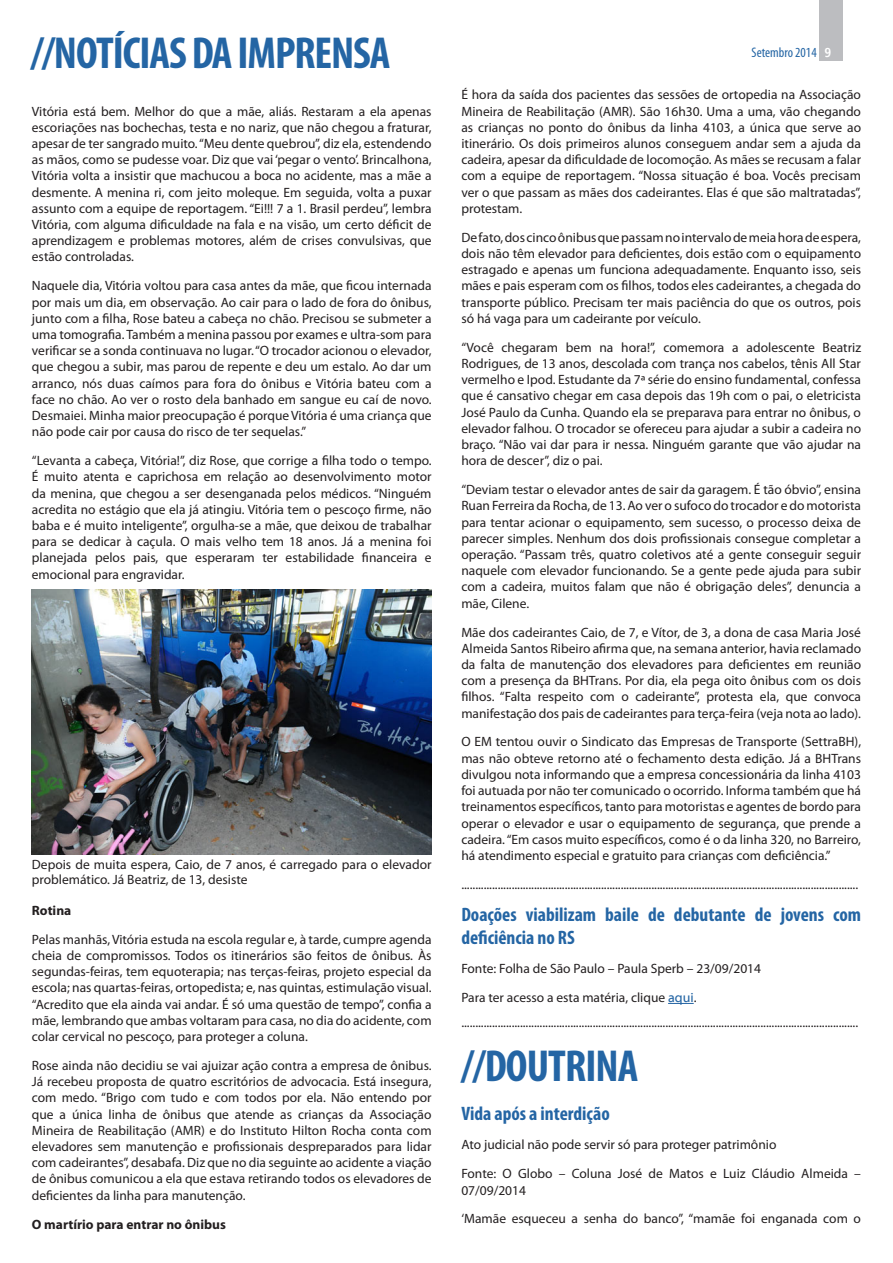
<style>
.page{position:relative;width:893px;height:1263px;background:#fff}
.page>*{position:absolute;margin:0;border:0;box-sizing:border-box;transform-origin:0 0}
.título_seção{font:700 condensed 45px "Myriad Pro";letter-spacing:-.025em;color:#2465a4}
.texto_corrido{font:700 condensed 19.5px/23.4px "Myriad Pro";color:#2465a4}
.tíulo_matéria{font:700 condensed 19.5px "Myriad Pro";color:#2465a4}
.t1{font:condensed 13.95px "Myriad Pro";color:#2465a4}
.texto_corrido-2{font:13.5px/16.2px "Myriad Pro";color:#231f20;text-align:justify}
.Sem_Espaçamento{font:13.5px/14.9px "Myriad Pro";color:#231f20}
.texto_corrido-3{font:700 13.5px "Myriad Pro";color:#231f20}
.s1{font-weight:700;color:#fff}
.s2{font-family:"Myriad Web Pro";color:#2465a4}
</style>
<div class="page">
<div style="left:820px;top:0;width:23px;height:61px;background:#bcbdc0"></div>
<img style="left:32px;top:590px;width:400px;height:264px">
<svg style="left:668px;top:1003px;width:26px;height:1px"></svg>
<h1 class="título_seção" style="left:31px;top:25px;width:361px">//NOTÍCIAS DA IMPRENSA</h1>
<p class="texto_corrido-2" style="left:32px;top:103px;width:401px">Vitória está bem. Melhor do que a mãe, aliás. Restaram a ela apenas escoriações nas bochechas, testa e no nariz, que não chegou a fraturar, apesar de ter sangrado muito. “Meu dente quebrou”, diz ela, estendendo as mãos, como se pudesse voar. Diz que vai ‘pegar o vento’. Brincalhona, Vitória volta a insistir que machucou a boca no acidente, mas a mãe a desmente. A menina ri, com jeito moleque. Em seguida, volta a puxar assunto com a equipe de reportagem. “Ei!!! 7 a 1. Brasil perdeu”, lembra Vitória, com alguma dificuldade na fala e na visão, um certo déficit de aprendizagem e problemas motores, além de crises convulsivas, que estão controladas.</p>
<p class="texto_corrido-2" style="left:32px;top:278px;width:401px">Naquele dia, Vitória voltou para casa antes da mãe, que ficou internada por mais um dia, em observação. Ao cair para o lado de fora do ônibus, junto com a filha, Rose bateu a cabeça no chão. Precisou se submeter a uma tomografia. Também a menina passou por exames e ultra-som para verificar se a sonda continuava no lugar. “O trocador acionou o elevador, que chegou a subir, mas parou de repente e deu um estalo. Ao dar um arranco, nós duas caímos para fora do ônibus e Vitória bateu com a face no chão. Ao ver o rosto dela banhado em sangue eu caí de novo.<br>Desmaiei. Minha maior preocupação é porque Vitória é uma criança que não pode cair por causa do risco de ter sequelas.”</p>
<p class="texto_corrido-2" style="left:32px;top:452px;width:401px">“Levanta a cabeça, Vitória!”, diz Rose, que corrige a filha todo o tempo.<br>É muito atenta e caprichosa em relação ao desenvolvimento motor da menina, que chegou a ser desenganada pelos médicos. “Ninguém acredita no estágio que ela já atingiu. Vitória tem o pescoço firme, não baba e é muito inteligente”, orgulha-se a mãe, que deixou de trabalhar para se dedicar à caçula. O mais velho tem 18 anos. Já a menina foi planejada pelos pais, que esperaram ter estabilidade financeira e emocional para engravidar.</p>
<p class="Sem_Espaçamento" style="left:32px;top:857px;width:401px">Depois de muita espera, Caio, de 7 anos, é carregado para o elevador problemático. Já Beatriz, de 13, desiste</p>
<p class="texto_corrido-3" style="left:32px;top:901px;width:41px">Rotina</p>
<p class="texto_corrido-2" style="left:32px;top:931px;width:401px">Pelas manhãs, Vitória estuda na escola regular e, à tarde, cumpre agenda cheia de compromissos. Todos os itinerários são feitos de ônibus. Às segundas-feiras, tem equoterapia; nas terças-feiras, projeto especial da escola; nas quartas-feiras, ortopedista; e, nas quintas, estimulação visual. “Acredito que ela ainda vai andar. É só uma questão de tempo”, confia a mãe, lembrando que ambas voltaram para casa, no dia do acidente, com colar cervical no pescoço, para proteger a coluna.</p>
<p class="texto_corrido-2" style="left:32px;top:1057px;width:401px">Rose ainda não decidiu se vai ajuizar ação contra a empresa de ônibus.<br>Já recebeu proposta de quatro escritórios de advocacia. Está insegura, com medo. “Brigo com tudo e com todos por ela. Não entendo por que a única linha de ônibus que atende as crianças da Associação Mineira de Reabilitação (AMR) e do Instituto Hilton Rocha conta com elevadores sem manutenção e profissionais despreparados para lidar com cadeirantes”, desabafa. Diz que no dia seguinte ao acidente a viação de ônibus comunicou a ela que estava retirando todos os elevadores de deficientes da linha para manutenção.</p>
<p class="texto_corrido-3" style="left:32px;top:1215px;width:196px">O martírio para entrar no ônibus</p>
<p class="t1" style="left:752px;top:44px;width:80px">Setembro 2014 <span class="s1">9</span></p>
<p class="texto_corrido-2" style="left:461px;top:87px;width:401px">É hora da saída dos pacientes das sessões de ortopedia na Associação Mineira de Reabilitação (AMR). São 16h30. Uma a uma, vão chegando as crianças no ponto do ônibus da linha 4103, a única que serve ao itinerário. Os dois primeiros alunos conseguem andar sem a ajuda da cadeira, apesar da dificuldade de locomoção. As mães se recusam a falar com a equipe de reportagem. “Nossa situação é boa. Vocês precisam ver o que passam as mães dos cadeirantes. Elas é que são maltratadas”, protestam.</p>
<p class="texto_corrido-2" style="left:461px;top:229px;width:401px">De fato, dos cinco ônibus que passam no intervalo de meia hora de espera, dois não têm elevador para deficientes, dois estão com o equipamento estragado e apenas um funciona adequadamente. Enquanto isso, seis mães e pais esperam com os filhos, todos eles cadeirantes, a chegada do transporte público. Precisam ter mais paciência do que os outros, pois só há vaga para um cadeirante por veículo.</p>
<p class="texto_corrido-2" style="left:461px;top:339px;width:401px">“Você chegaram bem na hora!”, comemora a adolescente Beatriz Rodrigues, de 13 anos, descolada com trança nos cabelos, tênis All Star vermelho e Ipod. Estudante da 7ª série do ensino fundamental, confessa que é cansativo chegar em casa depois das 19h com o pai, o eletricista José Paulo da Cunha. Quando ela se preparava para entrar no ônibus, o elevador falhou. O trocador se ofereceu para ajudar a subir a cadeira no braço. “Não vai dar para ir nessa. Ninguém garante que vão ajudar na hora de descer”, diz o pai.</p>
<p class="texto_corrido-2" style="left:461px;top:481px;width:401px">“Deviam testar o elevador antes de sair da garagem. É tão óbvio”, ensina Ruan Ferreira da Rocha, de 13. Ao ver o sufoco do trocador e do motorista para tentar acionar o equipamento, sem sucesso, o processo deixa de parecer simples. Nenhum dos dois profissionais consegue completar a operação. “Passam três, quatro coletivos até a gente conseguir seguir naquele com elevador funcionando. Se a gente pede ajuda para subir com a cadeira, muitos falam que não é obrigação deles”, denuncia a mãe, Cilene.</p>
<p class="texto_corrido-2" style="left:461px;top:624px;width:401px">Mãe dos cadeirantes Caio, de 7, e Vítor, de 3, a dona de casa Maria José Almeida Santos Ribeiro afirma que, na semana anterior, havia reclamado da falta de manutenção dos elevadores para deficientes em reunião com a presença da BHTrans. Por dia, ela pega oito ônibus com os dois filhos. “Falta respeito com o cadeirante”, protesta ela, que convoca manifestação dos pais de cadeirantes para terça-feira (veja nota ao lado).</p>
<p class="texto_corrido-2" style="left:461px;top:734px;width:401px">O EM tentou ouvir o Sindicato das Empresas de Transporte (SettraBH), mas não obteve retorno até o fechamento desta edição. Já a BHTrans divulgou nota informando que a empresa concessionária da linha 4103 foi autuada por não ter comunicado o ocorrido. Informa também que há treinamentos específicos, tanto para motoristas e agentes de bordo para operar o elevador e usar o equipamento de segurança, que prende a cadeira. “Em casos muito específicos, como é o da linha 320, no Barreiro, há atendimento especial e gratuito para crianças com deficiência.”</p>
<p class="texto_corrido-2" style="left:461px;top:876px;width:398px">..............................................................................................................................................</p>
<p class="texto_corrido" style="left:461px;top:902px;width:401px">Doações viabilizam baile de debutante de jovens com deficiência no RS</p>
<p class="texto_corrido-2" style="left:461px;top:960px;width:301px">Fonte: Folha de São Paulo – Paula Sperb – 23/09/2014</p>
<p class="texto_corrido-2" style="left:461px;top:989px;width:237px">Para ter acesso a esta matéria, clique <span class="s2">aqui</span>.</p>
<p class="texto_corrido-2" style="left:461px;top:1014px;width:398px">..............................................................................................................................................</p>
<p class="título_seção" style="left:461px;top:1038px;width:179px">//DOUTRINA</p>
<p class="tíulo_matéria" style="left:461px;top:1102px;width:150px">Vida após a interdição</p>
<p class="texto_corrido-2" style="left:461px;top:1136px;width:317px">Ato judicial não pode servir só para proteger patrimônio</p>
<p class="texto_corrido-2" style="left:461px;top:1165px;width:401px">Fonte: O Globo – Coluna José de Matos e Luiz Cláudio Almeida –<br>07/09/2014</p>
<p class="texto_corrido-2" style="left:461px;top:1211px;width:401px">‘Mamãe esqueceu a senha do banco”, “mamãe foi enganada com o</p>
</div>
